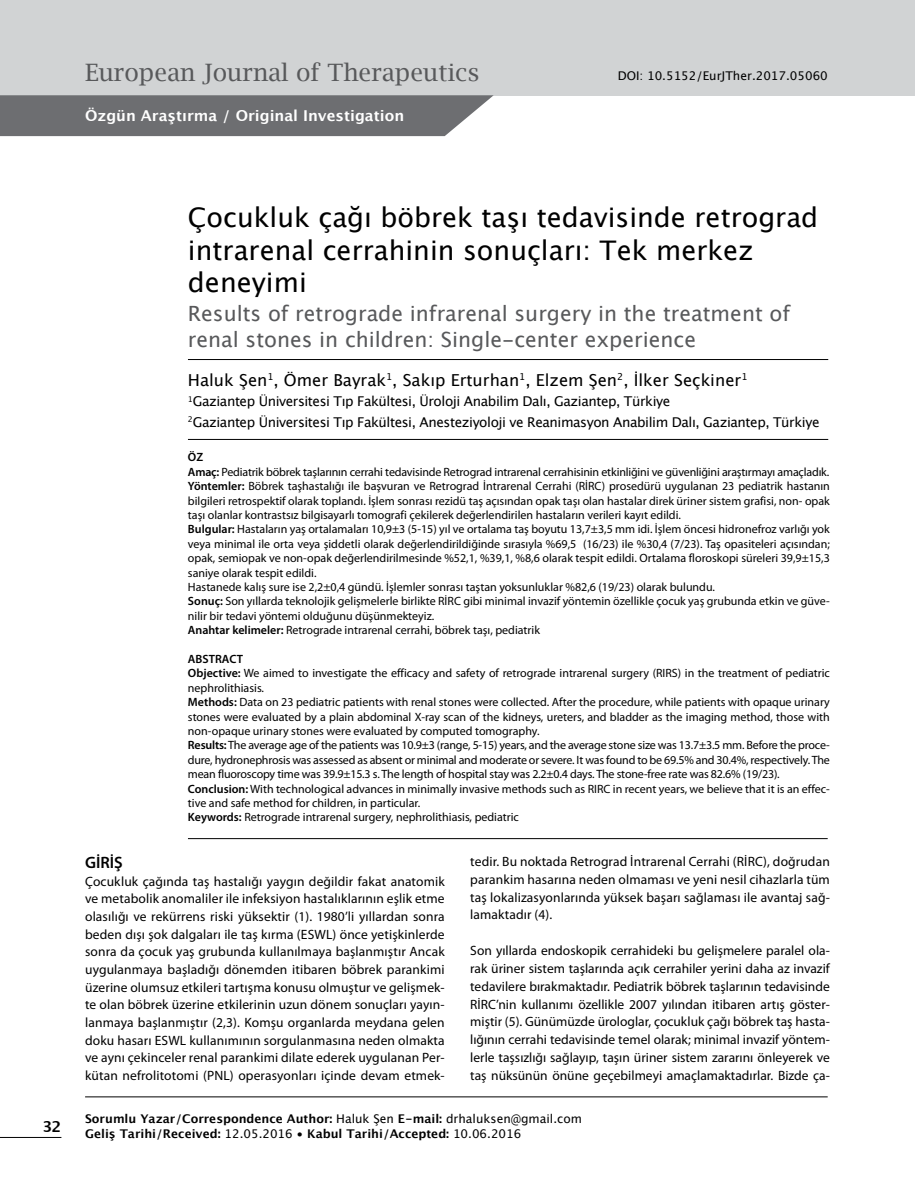
<style>
.page{position:relative;width:915px;height:1191px;background:#fff}
.page>*{position:absolute;margin:0;border:0;box-sizing:border-box;transform-origin:0 0}
.t1{font:27px/32.4px "Lucida Grande";color:#000}
.t2{font:24px "Lucida Bright";color:#58595b}
.t3{font:21px/25.2px "Lucida Grande";color:#58595b}
.t4{font:16.5px "Lucida Grande";color:#000}
.t5{font:600 16.5px "Myriad Pro";color:#000}
.t6{font:700 15px "Lucida Grande";color:#fff}
.t7{font:700 15px "Lucida Grande";color:#000}
.t8{font:13.5px/17.7px "Myriad Pro";letter-spacing:.01em;color:#000;text-align:justify}
.t9{font:13.5px/20.4px "Lucida Grande";letter-spacing:-.03em;color:#000}
.t10{font:12px/14.4px "Myriad Pro";color:#000}
.t11{font:700 12px/14.4px "Lucida Grande";color:#000}
.t12{font:12px "Lucida Grande";color:#000}
.s1{font-weight:600}
.s2{font-weight:400}
</style>
<div class="page">
<div style="left:0;top:0;width:914px;height:95px;background:#d1d3d4"></div>
<hr style="left:188px;top:359px;width:640px;height:1px;background:#000">
<hr style="left:188px;top:439px;width:640px;height:1px;background:#000">
<hr style="left:85px;top:1096px;width:742px;height:1px;background:#000">
<hr style="left:188px;top:838px;width:639px;height:1px;background:#000">
<svg style="left:0;top:95px;width:493px;height:41px;background:#747578"></svg>
<hr style="left:0;top:1137px;width:61px;height:1px;background:#000">
<h2 class="t2" style="left:85px;top:58px;width:395px">European Journal of Therapeutics</h2>
<p class="t12" style="left:617px;top:68px;width:211px">DOI: 10.5152/EurJTher.2017.05060</p>
<p class="t6" style="left:85px;top:103px;width:320px">Özgün Araştırma / Original Investigation</p>
<p class="t7" style="left:42px;top:1114px;width:20px">32</p>
<h1 class="t1" style="left:188px;top:202px;width:631px">Çocukluk çağı böbrek taşı tedavisinde retrograd intrarenal cerrahinin sonuçları: Tek merkez deneyimi</h1>
<h3 class="t3" style="left:188px;top:301px;width:603px">Results of retrograde infrarenal surgery in the treatment of renal stones in children: Single-center experience</h3>
<h3 class="t4" style="left:188px;top:370px;width:560px">Haluk Şen<sup>1</sup>, Ömer Bayrak<sup>1</sup>, Sakıp Erturhan<sup>1</sup>, Elzem Şen<sup>2</sup>, İlker Seçkiner<sup>1</sup></h3>
<p class="t9" style="left:188px;top:391px;width:633px"><sup>1</sup>Gaziantep Üniversitesi Tıp Fakültesi, Üroloji Anabilim Dalı, Gaziantep, Türkiye<br><sup>2</sup>Gaziantep Üniversitesi Tıp Fakültesi, Anesteziyoloji ve Reanimasyon Anabilim Dalı, Gaziantep, Türkiye</p>
<p class="t10" style="left:188px;top:450px;width:643px"><span class="s1">ÖZ<br>Amaç:</span> Pediatrik böbrek taşlarının cerrahi tedavisinde Retrograd intrarenal cerrahisinin etkinliğini ve güvenliğini araştırmayı amaçladık.<br><span class="s1">Yöntemler:</span> Böbrek taşhastalığı ile başvuran ve Retrograd İntrarenal Cerrahi (RİRC) prosedürü uygulanan 23 pediatrik hastanın bilgileri retrospektif olarak toplandı. İşlem sonrası rezidü taş açısından opak taşı olan hastalar direk üriner sistem grafisi, non- opak taşı olanlar kontrastsız bilgisayarlı tomografi çekilerek değerlendirilen hastaların verileri kayıt edildi.<br><span class="s1">Bulgular:</span> Hastaların yaş ortalamaları 10,9±3 (5-15) yıl ve ortalama taş boyutu 13,7±3,5 mm idi. İşlem öncesi hidronefroz varlığı yok veya minimal ile orta veya şiddetli olarak değerlendirildiğinde sırasıyla %69,5 (16/23) ile %30,4 (7/23). Taş opasiteleri açısından; opak, semiopak ve non-opak değerlendirilmesinde %52,1, %39,1, %8,6 olarak tespit edildi. Ortalama floroskopi süreleri 39,9±15,3 saniye olarak tespit edildi.<br>Hastanede kalış sure ise 2,2±0,4 gündü. İşlemler sonrası taştan yoksunluklar %82,6 (19/23) olarak bulundu.<br><span class="s1">Sonuç:</span> Son yıllarda teknolojik gelişmelerle birlikte RİRC gibi minimal invazif yöntemin özellikle çocuk yaş grubunda etkin ve güve&shy;nilir bir tedavi yöntemi olduğunu düşünmekteyiz.<br><span class="s1">Anahtar kelimeler:</span> Retrograde intrarenal cerrahi, böbrek taşı, pediatrik</p>
<p class="t10" style="left:188px;top:651px;width:643px"><span class="s1">ABSTRACT<br>Objective:</span> We aimed to investigate the efficacy and safety of retrograde intrarenal surgery (RIRS) in the treatment of pediatric nephrolithiasis.<br><span class="s1">Methods:</span> Data on 23 pediatric patients with renal stones were collected. After the procedure, while patients with opaque urinary stones were evaluated by a plain abdominal X-ray scan of the kidneys, ureters, and bladder as the imaging method, those with non-opaque urinary stones were evaluated by computed tomography.<br><span class="s1">Results:</span> The average age of the patients was 10.9±3 (range, 5-15) years, and the average stone size was 13.7±3.5 mm. Before the proce&shy;dure, hydronephrosis was assessed as absent or minimal and moderate or severe. It was found to be 69.5% and 30.4%, respectively. The mean fluoroscopy time was 39.9±15.3 s. The length of hospital stay was 2.2±0.4 days. The stone-free rate was 82.6% (19/23).<br><span class="s1">Conclusion:</span> With technological advances in minimally invasive methods such as RIRC in recent years, we believe that it is an effec&shy;tive and safe method for children, in particular.<br><span class="s1">Keywords:</span> Retrograde intrarenal surgery, nephrolithiasis, pediatric</p>
<h3 class="t5" style="left:85px;top:852px;width:39px">GİRİŞ</h3>
<p class="t8" style="left:85px;top:872px;width:361px">Çocukluk çağında taş hastalığı yaygın değildir fakat anatomik ve metabolik anomaliler ile infeksiyon hastalıklarının eşlik etme olasılığı ve rekürrens riski yüksektir (1). 1980’li yıllardan sonra beden dışı şok dalgaları ile taş kırma (ESWL) önce yetişkinlerde sonra da çocuk yaş grubunda kullanılmaya başlanmıştır Ancak uygulanmaya başladığı dönemden itibaren böbrek parankimi üzerine olumsuz etkileri tartışma konusu olmuştur ve gelişmek&shy;te olan böbrek üzerine etkilerinin uzun dönem sonuçları yayın&shy;lanmaya başlanmıştır (2,3). Komşu organlarda meydana gelen doku hasarı ESWL kullanımının sorgulanmasına neden olmakta ve aynı çekinceler renal parankimi dilate ederek uygulanan Per&shy;kütan nefrolitotomi (PNL) operasyonları içinde devam etmek-</p>
<p class="t8" style="left:470px;top:852px;width:361px">tedir. Bu noktada Retrograd İntrarenal Cerrahi (Rİ RC), doğ rudan parankim hasarına neden olmaması ve yeni nesil cihazlarla tü m taş lokalizasyonlarında yü ksek başarı sağ laması ile avantaj sağ- lamaktadır (4).</p>
<p class="t8" style="left:470px;top:941px;width:361px">Son yıllarda endoskopik cerrahideki bu gelişmelere paralel ola&shy;rak üriner sistem taşlarında açık cerrahiler yerini daha az invazif tedavilere bırakmaktadır. Pediatrik böbrek taşlarının tedavisinde RİRC’nin kullanımı özellikle 2007 yılından itibaren artış göster&shy;miştir (5). Günümüzde ürologlar, çocukluk çağı böbrek taş hasta&shy;lığının cerrahi tedavisinde temel olarak; minimal invazif yöntem&shy;lerle taşsızlığı sağlayıp, taşın üriner sistem zararını önleyerek ve taş nüksünün önüne geçebilmeyi amaçlamaktadırlar. Bizde ça-</p>
<p class="t11" style="left:85px;top:1111px;width:498px">Sorumlu Yazar/Correspondence Author: <span class="s2">Haluk Şen</span> E-mail: <span class="s2">drhaluksen@gmail.com<br></span>Geliş Tarihi/Received: <span class="s2">12.05.2016 •</span> Kabul Tarihi/Accepted: <span class="s2">10.06.2016</span></p>
</div>
